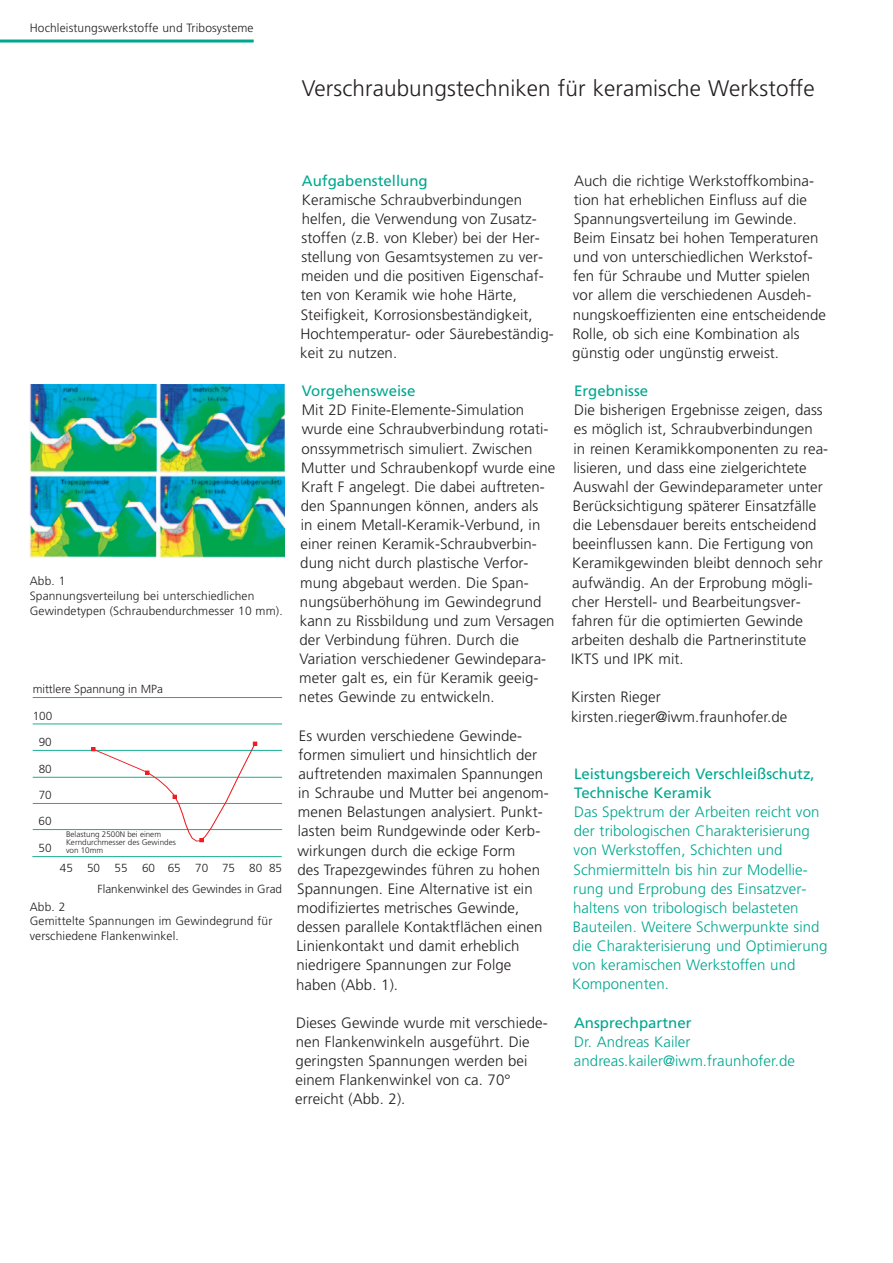
<style>
.page{position:relative;width:893px;height:1263px;background:#fff}
.page>*{position:absolute;margin:0;border:0;box-sizing:border-box;transform-origin:0 0}
.t1{font:300 22.5px "Frutiger";letter-spacing:.005em;color:#231f20}
.t2{font:300 15px/19.2px "Frutiger";letter-spacing:.005em;color:#231f20}
.t3{font:300 15px/19.2px "Frutiger";letter-spacing:.005em;color:#00a78f}
.t4{font:15px/19.2px "Frutiger";color:#00a78f}
.t5{font:300 12px/14.9px "Frutiger";letter-spacing:.01em;color:#231f20}
.t6{font:300 11.7px "Frutiger";color:#231f20}
.t7{font:300 8.1px/8.1px "Frutiger";color:#231f20}
</style>
<div class="page">
<img style="left:30px;top:385px;width:255px;height:173px">
<hr style="left:33px;top:750px;width:249px;height:1px;background:#00a786">
<hr style="left:33px;top:777px;width:249px;height:1px;background:#00a786">
<hr style="left:33px;top:803px;width:249px;height:1px;background:#00a786">
<hr style="left:33px;top:829px;width:249px;height:1px;background:#00a786">
<hr style="left:32px;top:856px;width:250px;height:1px;background:#00a786">
<svg style="left:92px;top:742px;width:165px;height:100px"></svg>
<hr style="left:33px;top:724px;width:249px;height:1px;background:#00a786">
<hr style="left:33px;top:697px;width:249px;height:1px;background:#00a786">
<hr style="left:0;top:40px;width:254px;height:3px;background:#00a78f">
<p class="t5" style="left:30px;top:21px;width:225px">Hochleistungswerkstoffe und Tribosysteme</p>
<h1 class="t1" style="left:302px;top:79px;width:514px">Verschraubungstechniken für keramische Werkstoffe</h1>
<p class="t5" style="left:30px;top:574px;width:254px">Abb. 1<br>Spannungsverteilung bei unterschiedlichen<br>Gewindetypen (Schraubendurchmesser 10 mm).</p>
<p class="t6" style="left:33px;top:685px;width:132px">m tt ere Spannung n MPa</p>
<p class="t6" style="left:33px;top:711px;width:21px">100</p>
<p class="t6" style="left:39px;top:737px;width:15px">90</p>
<p class="t6" style="left:39px;top:765px;width:15px">80</p>
<p class="t6" style="left:39px;top:790px;width:15px">70</p>
<p class="t6" style="left:39px;top:817px;width:15px">60</p>
<p class="t6" style="left:39px;top:843px;width:15px">50</p>
<p class="t7" style="left:66px;top:831px;width:111px">Be as ung 2500N be e nem<br>Ke ndu chmesse des Gew ndes von 0mm</p>
<p class="t6" style="left:60px;top:863px;width:15px">45</p>
<p class="t6" style="left:87px;top:863px;width:196px">50 55 60 65 70 75 80 85</p>
<p class="t6" style="left:98px;top:884px;width:186px">F ankenw nke des Gew ndes n Grad</p>
<p class="t5" style="left:30px;top:900px;width:244px">Abb. 2<br>Gemittelte Spannungen im Gewindegrund für verschiedene Flankenwinkel.</p>
<p class="t4" style="left:302px;top:172px;width:127px">Aufgabenstellung</p>
<p class="t2" style="left:300px;top:191px;width:255px">Keramische Schraubverbindungen helfen, die Verwendung von Zusatz&shy;stoffen (z.B. von Kleber) bei der Her&shy;stellung von Gesamtsystemen zu ver&shy;meiden und die positiven Eigenschaf&shy;ten von Keramik wie hohe Härte, Steifigkeit, Korrosionsbeständigkeit, Hochtemperatur- oder Säurebeständig&shy;keit zu nutzen.</p>
<p class="t4" style="left:302px;top:382px;width:115px">Vorgehensweise</p>
<p class="t2" style="left:299px;top:402px;width:258px">Mit 2D Finite-Elemente-Simulation wurde eine Schraubverbindung rotati&shy;onssymmetrisch simuliert. Zwischen Mutter und Schraubenkopf wurde eine Kraft F angelegt. Die dabei auftreten&shy;den Spannungen können, anders als<br>in einem Metall-Keramik-Verbund, in einer reinen Keramik-Schraubverbin&shy;dung nicht durch plastische Verfor&shy;mung abgebaut werden. Die Span&shy;nungsüberhöhung im Gewindegrund kann zu Rissbildung und zum Versagen der Verbindung führen. Durch die Variation verschiedener Gewindepara&shy;meter galt es, ein für Keramik geeig&shy;netes Gewinde zu entwickeln.</p>
<p class="t2" style="left:296px;top:727px;width:254px">Es wurden verschiedene Gewinde&shy;formen simuliert und hinsichtlich der auftretenden maximalen Spannungen in Schraube und Mutter bei angenom&shy;menen Belastungen analysiert. Punkt&shy;lasten beim Rundgewinde oder Kerb&shy;wirkungen durch die eckige Form<br>des Trapezgewindes führen zu hohen Spannungen. Eine Alternative ist ein modifiziertes metrisches Gewinde, dessen parallele Kontaktflächen einen Linienkontakt und damit erheblich niedrigere Spannungen zur Folge haben (Abb. 1).</p>
<p class="t2" style="left:295px;top:1014px;width:254px">Dieses Gewinde wurde mit verschiede&shy;nen Flankenwinkeln ausgeführt. Die geringsten Spannungen werden bei einem Flankenwinkel von ca. 70° erreicht (Abb. 2).</p>
<p class="t2" style="left:572px;top:172px;width:255px">Auch die richtige Werkstoffkombina&shy;tion hat erheblichen Einfluss auf die Spannungsverteilung im Gewinde.<br>Beim Einsatz bei hohen Temperaturen und von unterschiedlichen Werkstof&shy;fen für Schraube und Mutter spielen vor allem die verschiedenen Ausdeh&shy;nungskoeffizienten eine entscheidende Rolle, ob sich eine Kombination als günstig oder ungünstig erweist.</p>
<p class="t4" style="left:574px;top:382px;width:76px">Ergebnisse</p>
<p class="t2" style="left:571px;top:402px;width:259px">Die bisherigen Ergebnisse zeigen, dass es möglich ist, Schraubverbindungen<br>in reinen Keramikkomponenten zu rea&shy;lisieren, und dass eine zielgerichtete Auswahl der Gewindeparameter unter Berücksichtigung späterer Einsatzfälle die Lebensdauer bereits entscheidend beeinflussen kann. Die Fertigung von Keramikgewinden bleibt dennoch sehr aufwändig. An der Erprobung mögli&shy;cher Herstell- und Bearbeitungsver&shy;fahren für die optimierten Gewinde arbeiten deshalb die Partnerinstitute IKTS und IPK mit.</p>
<p class="t2" style="left:571px;top:689px;width:218px">Kirsten Rieger kirsten.rieger@iwm.fraunhofer.de</p>
<p class="t4" style="left:574px;top:765px;width:242px">Leistungsbereich Verschleißschutz,<br>Technische Keramik</p>
<p class="t3" style="left:572px;top:803px;width:257px">Das Spektrum der Arbeiten reicht von der tribologischen Charakterisierung von Werkstoffen, Schichten und Schmiermitteln bis hin zur Modellie&shy;rung und Erprobung des Einsatzver&shy;haltens von tribologisch belasteten Bauteilen. Weitere Schwerpunkte sind die Charakterisierung und Optimierung von keramischen Werkstoffen und Komponenten.</p>
<p class="t4" style="left:574px;top:1014px;width:119px">Ansprechpartner</p>
<p class="t3" style="left:574px;top:1033px;width:223px">Dr. Andreas Kailer andreas.kailer@iwm.fraunhofer.de</p>
</div>
